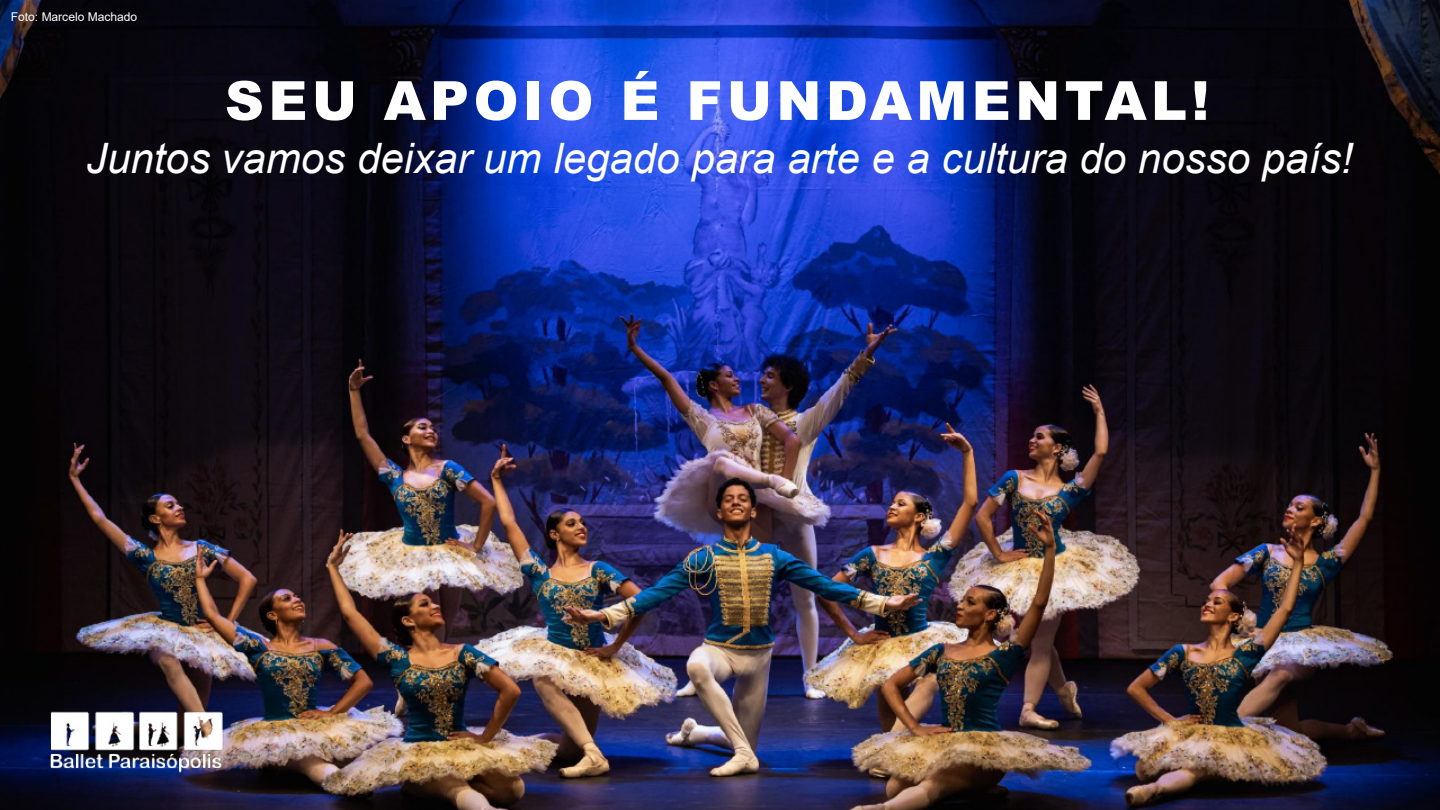
<style>
.page{position:relative;width:1440px;height:810px;background:#fff}
.page>*{position:absolute;margin:0;border:0;box-sizing:border-box;transform-origin:0 0}
.t1{font:900 54px "Arial";letter-spacing:.085em;color:#fff}
.t2{font:italic 42px "Arial";color:#fff}
.t3{font:12.15px "Arial";letter-spacing:-.005em;color:#fff}
</style>
<div class="page">
<img style="left:0;top:0;width:1440px;height:810px">
<img style="left:44px;top:706px;width:186px;height:70px">
<p class="t3" style="left:11px;top:8px;width:128px">Foto: Marcelo Machado</p>
<p class="t1" style="left:225px;top:61px;width:986px">SEU APOIO É FUNDAMENTAL!</p>
<p class="t2" style="left:86px;top:131px;width:1268px">Juntos vamos deixar um legado para arte e a cultura do nosso país!</p>
</div>
